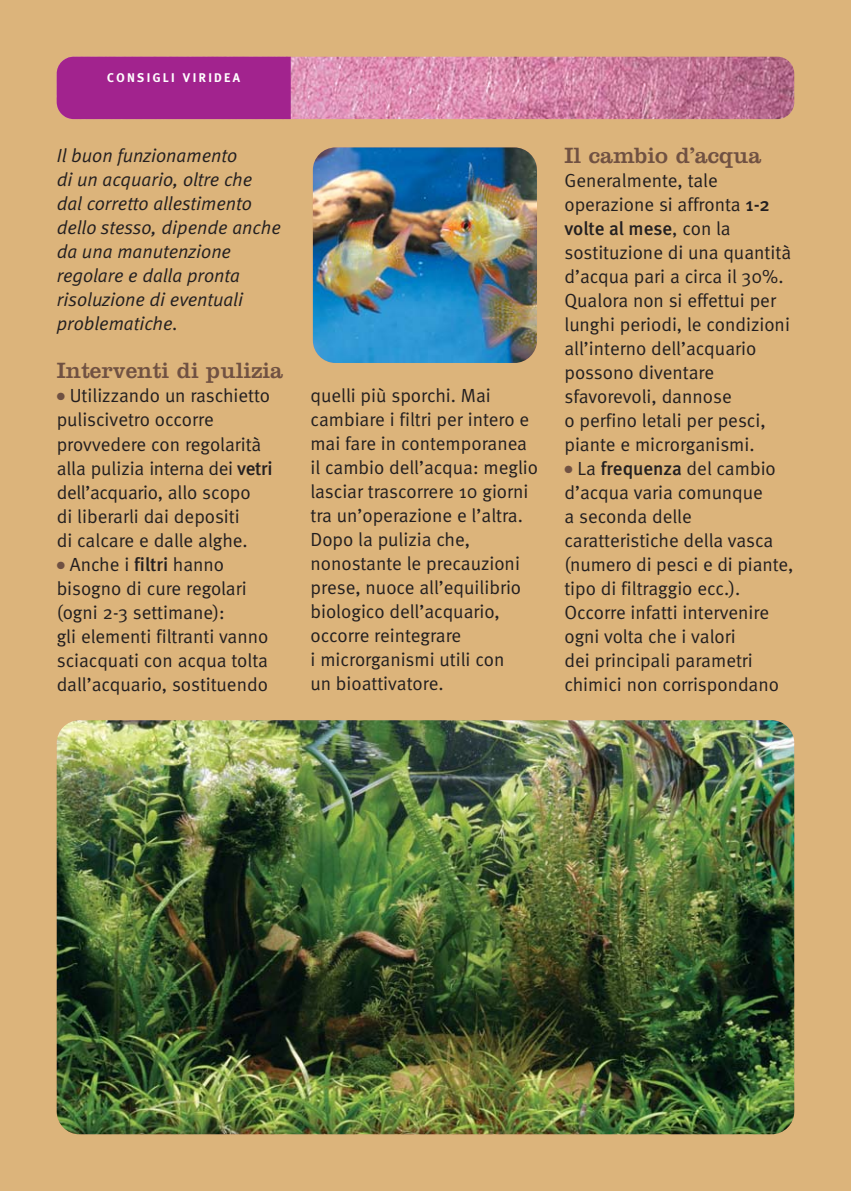
<style>
.page{position:relative;width:851px;height:1191px;background:#fff}
.page>*{position:absolute;margin:0;border:0;box-sizing:border-box;transform-origin:0 0}
.t1{font:23px "Clarendon";color:#705142}
.t2{font:19px/24px "Meta Normal";color:#231f20}
.t3{font:italic 19px/24px "Meta Normal";color:#231f20}
.t4{font:500 19px "Meta";letter-spacing:-.005em;color:#231f20}
.t5{font:700 12.6px "Meta";letter-spacing:.185em;color:#fff}
.s1{color:#705142}
.s2{font-family:"Meta";font-weight:500}
.s3{font-family:"Meta Normal";font-weight:400}
</style>
<div class="page">
<div style="left:0;top:0;width:850px;height:1191px;background:#dcb47b"></div>
<img style="left:313px;top:147px;width:224px;height:216px;border-radius:23px">
<img style="left:57px;top:57px;width:737px;height:62px;border-radius:17px">
<div style="left:57px;top:57px;width:234px;height:62px;background:#a2238e"></div>
<div style="left:102px;top:90px;width:144px;height:19px;background:#a2238e"></div>
<img style="left:57px;top:720px;width:737px;height:414px;border-radius:23px">
<p class="t5" style="left:107px;top:73px;width:134px">CONSIGLI VIRIDEA</p>
<p class="t3" style="left:57px;top:145px;width:225px">Il buon funzionamento<br>di un acquario, oltre che dal corretto allestimento dello stesso, dipende anche da una manutenzione regolare e dalla pronta risoluzione di eventuali problematiche.</p>
<p class="t1" style="left:57px;top:363px;width:228px">Interventi di pulizia</p>
<p class="t2" style="left:57px;top:385px;width:217px"><span class="s1">●</span> Utilizzando un raschietto puliscivetro occorre provvedere con regolarità alla pulizia interna dei <span class="s2">vetri </span>dell’acquario, allo scopo<br>di liberarli dai depositi<br>di calcare e dalle alghe.</p>
<p class="t2" style="left:57px;top:553px;width:213px"><span class="s1">●</span> Anche i <span class="s2">filtri</span> hanno bisogno di cure regolari (ogni 2-3 settimane):<br>gli elementi filtranti vanno sciacquati con acqua tolta dall’acquario, sostituendo</p>
<p class="t2" style="left:310px;top:385px;width:229px">quelli più sporchi. Mai cambiare i filtri per intero e mai fare in contemporanea il cambio dell’acqua: meglio lasciar trascorrere 10 giorni tra un’operazione e l’altra.<br>Dopo la pulizia che, nonostante le precauzioni prese, nuoce all’equilibrio biologico dell’acquario, occorre reintegrare<br>i microrganismi utili con<br>un bioattivatore.</p>
<p class="t1" style="left:564px;top:147px;width:198px">Il cambio d’acqua</p>
<p class="t2" style="left:564px;top:170px;width:207px">Generalmente, tale operazione si affronta <span class="s2">1-2</span></p>
<p class="t4" style="left:564px;top:221px;width:168px">volte al mese<span class="s3">, con la</span></p>
<p class="t2" style="left:564px;top:242px;width:228px">sostituzione di una quantità d’acqua pari a circa il 30%.<br>Qualora non si effettui per lunghi periodi, le condizioni all’interno dell’acquario possono diventare sfavorevoli, dannose<br>o perfino letali per pesci, piante e microrganismi.</p>
<p class="t2" style="left:564px;top:458px;width:230px"><span class="s1">●</span> La <span class="s2">frequenza</span> del cambio d’acqua varia comunque<br>a seconda delle caratteristiche della vasca (numero di pesci e di piante, tipo di filtraggio ecc.).<br>Occorre infatti intervenire ogni volta che i valori<br>dei principali parametri chimici non corrispondano</p>
</div>
